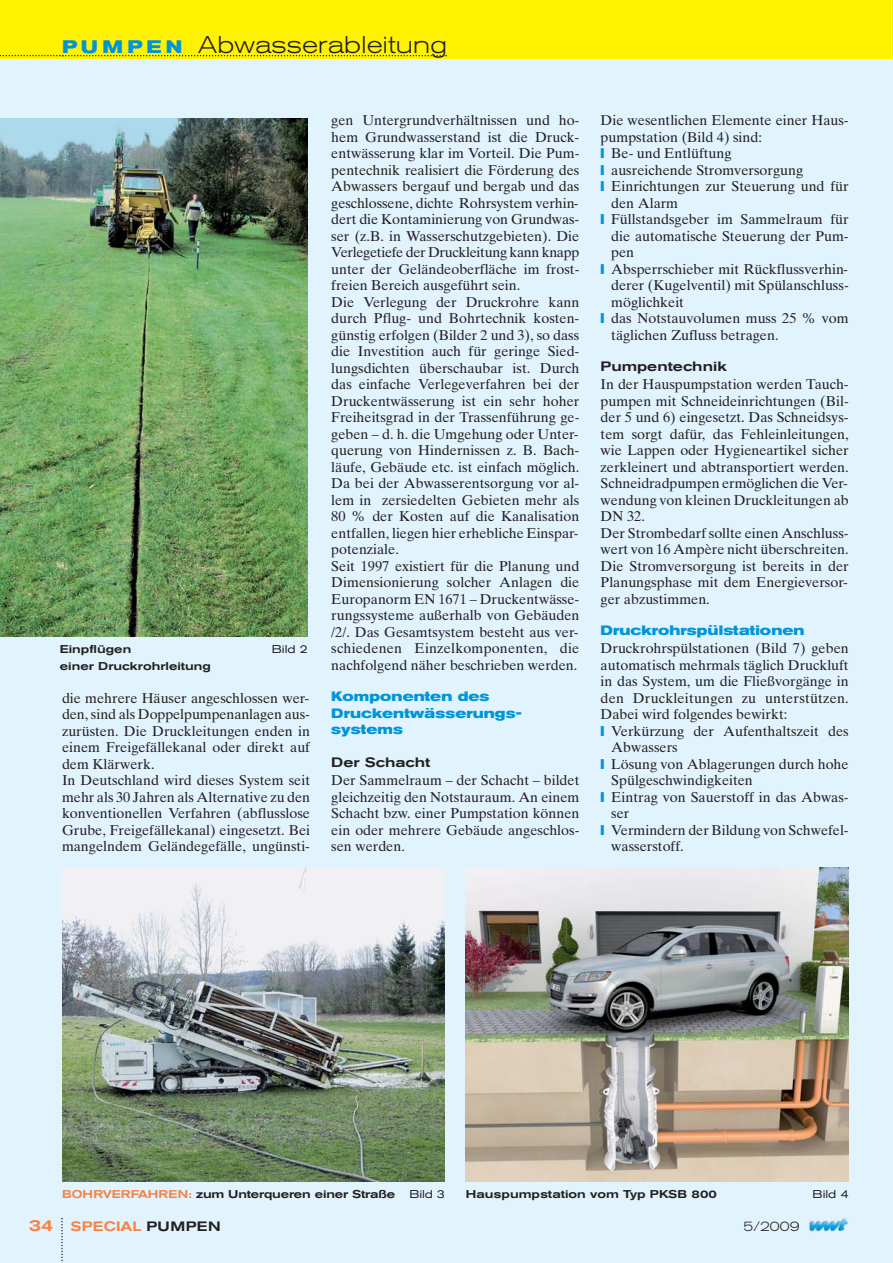
<style>
.page{position:relative;width:893px;height:1263px;background:#fff}
.page>*{position:absolute;margin:0;border:0;box-sizing:border-box;transform-origin:0 0}
.t1{font:300 expanded 24px "Akzidenz Grotesk BE";letter-spacing:.01em;color:#231f20}
.t2{font:14.25px/16.5px "Times Ten";color:#231f20}
.t3{font:700 expanded 13.5px/16.5px "Akzidenz Grotesk BE";letter-spacing:.01em;color:#0095d9}
.t4{font:500 expanded 13.5px "Akzidenz Grotesk BE";color:#231f20}
.t5{font:500 expanded 13.5px "Akzidenz Grotesk BE";letter-spacing:.02em;color:#f58345}
.t6{font:300 expanded 13.5px "Akzidenz Grotesk BE";color:#231f20}
.t7{font:500 expanded 11.25px "Akzidenz Grotesk BE";color:#231f20}
.t8{font:expanded 11.25px "Akzidenz Grotesk BE";color:#231f20}
.s1{font-weight:700;font-size:18px;color:#0095d9}
.s2{color:#0095d9}
.s3{color:#f58345}
.s4{font-size:16.5px}
.s5{color:#231f20}
</style>
<div class="page">
<img style="left:0;top:0;width:893px;height:1263px">
<h1 class="t1" style="left:62px;top:36px;width:386px"><span class="s1">P U M P E N</span> Abwasserableitung</h1>
<p class="t7" style="left:60px;top:645px;width:73px">Einpflügen</p>
<p class="t8" style="left:272px;top:645px;width:38px">Bild 2</p>
<p class="t7" style="left:60px;top:662px;width:153px">einer Druckrohrleitung</p>
<p class="t2" style="left:62px;top:691px;width:250px">die mehrere Häuser angeschlossen wer&shy;den, sind als Doppelpumpenanlagen aus&shy;zurüsten. Die Druckleitungen enden in einem Freigefällekanal oder direkt auf dem Klärwerk.<br>In Deutschland wird dieses System seit mehr als 30 Jahren als Alternative zu den konventionellen Verfahren (abflusslose Grube, Freigefällekanal) eingesetzt. Bei mangelndem Geländegefälle, ungünsti-</p>
<p class="t2" style="left:331px;top:114px;width:250px">gen Untergrundverhältnissen und ho&shy;hem Grundwasserstand ist die Druck&shy;entwässerung klar im Vorteil. Die Pum&shy;pentechnik realisiert die Förderung des Abwassers bergauf und bergab und das geschlossene, dichte Rohrsystem verhin - dert die Kontaminierung von Grundwas - ser (z.B. in Wasserschutzgebieten). Die Verlegetiefe der Druckleitung kann knapp unter der Geländeoberfläche im frost&shy;freien Bereich ausgeführt sein.<br>Die Verlegung der Druckrohre kann durch Pflug- und Bohrtechnik kosten&shy;günstig erfolgen (Bilder 2 und 3), so dass die Investition auch für geringe Sied&shy;lungsdichten überschaubar ist. Durch das einfache Verlegeverfahren bei der Druckentwässerung ist ein sehr hoher Freiheitsgrad in der Trassenführung ge&shy;geben – d. h. die Umgehung oder Unter&shy;querung von Hindernissen z. B. Bach&shy;läufe, Gebäude etc. ist einfach möglich.<br>Da bei der Abwasserentsorgung vor al&shy;lem in zersiedelten Gebieten mehr als 80 % der Kosten auf die Kanalisation entfallen, liegen hier erhebliche Einspar&shy;potenziale.<br>Seit 1997 existiert für die Planung und Dimensionierung solcher Anlagen die Europanorm EN 1671 – Druckentwässe&shy;rungssysteme außerhalb von Gebäuden /2/. Das Gesamtsystem besteht aus ver&shy;schiedenen Einzelkomponenten, die nachfolgend näher beschrieben werden.</p>
<p class="t3" style="left:331px;top:690px;width:192px">Komponenten des<br>Druckentwässerungs - systems</p>
<p class="t4" style="left:331px;top:758px;width:100px">Der Schacht</p>
<p class="t2" style="left:331px;top:774px;width:250px;text-align:justify">Der Sammelraum – der Schacht – bildet gleichzeitig den Notstauraum. An einem Schacht bzw. einer Pumpstation können ein oder mehrere Gebäude angeschlos&shy;sen werden.</p>
<p class="t2" style="left:601px;top:114px;width:250px">Die wesentlichen Elemente einer Haus-</p>
<p class="t2" style="left:601px;top:130px;width:163px">pumpstation (Bild 4) sind:</p>
<p class="t2" style="left:601px;top:147px;width:132px"><span class="s2">❙</span> Be- und Entlüftung</p>
<p class="t2" style="left:601px;top:163px;width:204px"><span class="s2">❙</span> ausreichende Stromversorgung</p>
<p class="t2" style="left:601px;top:180px;width:250px"><span class="s2">❙</span> Einrichtungen zur Steuerung und für</p>
<p class="t2" style="left:611px;top:196px;width:68px">den Alarm</p>
<p class="t2" style="left:601px;top:213px;width:250px"><span class="s2">❙</span> Füllstandsgeber im Sammelraum für</p>
<p class="t2" style="left:611px;top:229px;width:239px">die automatische Steuerung der Pum-</p>
<p class="t2" style="left:611px;top:246px;width:24px">pen</p>
<p class="t2" style="left:601px;top:262px;width:249px"><span class="s2">❙</span> Absperrschieber mit Rückflussverhin-</p>
<p class="t2" style="left:611px;top:279px;width:239px">derer (Kugelventil) mit Spülanschluss-</p>
<p class="t2" style="left:611px;top:295px;width:74px">möglichkeit</p>
<p class="t2" style="left:601px;top:312px;width:250px"><span class="s2">❙</span> das Notstauvolumen muss 25 % vom</p>
<p class="t2" style="left:611px;top:328px;width:169px">täglichen Zufluss betragen.</p>
<p class="t4" style="left:601px;top:362px;width:128px">Pumpentechnik</p>
<p class="t2" style="left:601px;top:378px;width:250px">In der Hauspumpstation werden Tauch&shy;pumpen mit Schneideinrichtungen (Bil&shy;der 5 und 6) eingesetzt. Das Schneidsys&shy;tem sorgt dafür, das Fehleinleitungen, wie Lappen oder Hygieneartikel sicher zerkleinert und abtransportiert werden.<br>Schneidradpumpen ermöglichen die Ver&shy;wendung von kleinen Druckleitungen ab DN 32.<br>Der Strombedarf sollte einen Anschluss&shy;wert von 16 Ampère nicht überschreiten.<br>Die Stromversorgung ist bereits in der Planungsphase mit dem Energieversor&shy;ger abzustimmen.</p>
<p class="t3" style="left:601px;top:624px;width:205px">Druckrohrspülstationen</p>
<p class="t2" style="left:601px;top:642px;width:250px">Druckrohrspülstationen (Bild 7) geben</p>
<p class="t2" style="left:601px;top:658px;width:250px">automatisch mehrmals täglich Druckluft</p>
<p class="t2" style="left:601px;top:675px;width:250px">in das System, um die Fließvorgänge in</p>
<p class="t2" style="left:601px;top:691px;width:250px">den Druckleitungen zu unterstützen.</p>
<p class="t2" style="left:601px;top:708px;width:188px">Dabei wird folgendes bewirkt:</p>
<p class="t2" style="left:601px;top:724px;width:250px"><span class="s2">❙</span> Verkürzung der Aufenthaltszeit des</p>
<p class="t2" style="left:611px;top:741px;width:68px">Abwassers</p>
<p class="t2" style="left:601px;top:757px;width:250px"><span class="s2">❙</span> Lösung von Ablagerungen durch hohe</p>
<p class="t2" style="left:611px;top:774px;width:143px">Spülgeschwindigkeiten</p>
<p class="t2" style="left:601px;top:790px;width:250px"><span class="s2">❙</span> Eintrag von Sauerstoff in das Abwas-</p>
<p class="t2" style="left:611px;top:807px;width:20px">ser</p>
<p class="t2" style="left:601px;top:823px;width:250px"><span class="s2">❙</span> Vermindern der Bildung von Schwefel-</p>
<p class="t2" style="left:611px;top:840px;width:74px">wasserstoff.</p>
<p class="t7" style="left:62px;top:1190px;width:335px"><span class="s3">BOHRVERFAHREN:</span> zum Unterqueren einer Straße</p>
<p class="t8" style="left:409px;top:1190px;width:37px">Bild 3</p>
<p class="t7" style="left:466px;top:1190px;width:252px">Hauspumpstation vom Typ PKSB 800</p>
<p class="t8" style="left:813px;top:1190px;width:38px">Bild 4</p>
<p class="t5" style="left:29px;top:1221px;width:193px"><span class="s4">34</span> SPECIAL <span class="s5">PUMPEN</span></p>
<p class="t6" style="left:743px;top:1221px;width:58px">5/2009</p>
</div>
